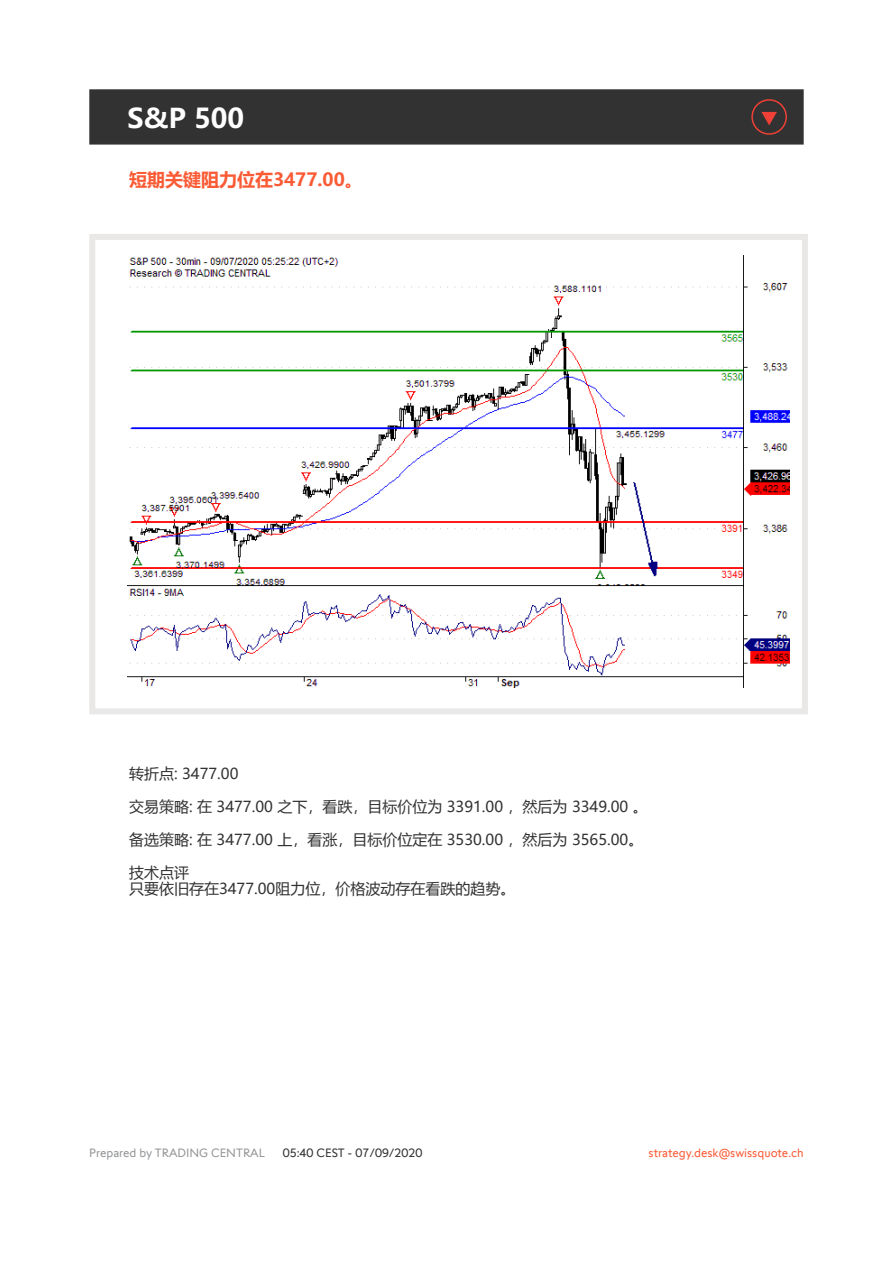
<style>
.page{position:relative;width:893px;height:1263px;background:#fff}
.page>*{position:absolute;margin:0;border:0;box-sizing:border-box;transform-origin:0 0}
.t1{font:700 27px "Microsoft Ya Hei UI";color:#fff}
.t2{font:700 18px "Microsoft Ya Hei UI";color:#fa5b35}
.t3{font:15px/16.5px "Microsoft Ya Hei UI";color:#323232}
.t4{font:12px "Swissquote CT";color:#fa5b35}
.t5{font:12px "Swissquote CT";color:#939598}
.t6{font:12px "Swissquote CT";color:#323232}
</style>
<div class="page">
<div style="left:89px;top:234px;width:719px;height:480px;border:6px solid #e9e8e7"></div>
<div style="left:89px;top:89px;width:715px;height:56px;background:#323232;border:2px solid #323232"></div>
<img style="left:128px;top:255px;width:661px;height:432px">
<svg style="left:751px;top:99px;width:36px;height:36px"></svg>
<h1 class="t1" style="left:128px;top:99px;width:118px">S&amp;P 500</h1>
<p class="t2" style="left:129px;top:167px;width:235px">短期关键阻力位在3477.00。</p>
<p class="t3" style="left:129px;top:765px;width:111px">转折点: 3477.00</p>
<p class="t3" style="left:129px;top:798px;width:520px">交易策略: 在 3477.00 之下，看跌，目标价位为 3391.00 ，然后为 3349.00 。</p>
<p class="t3" style="left:129px;top:831px;width:516px">备选策略: 在 3477.00 上，看涨，目标价位定在 3530.00 ，然后为 3565.00。</p>
<p class="t3" style="left:129px;top:864px;width:388px">技术点评<br>只要依旧存在3477.00阻力位，价格波动存在看跌的趋势。</p>
<p class="t5" style="left:89px;top:1145px;width:177px">Prepared by TRADING CENTRAL</p>
<p class="t6" style="left:283px;top:1145px;width:141px">05:40 CEST - 07/09/2020</p>
<p class="t4" style="left:649px;top:1145px;width:157px">strategy.desk@swissquote.ch</p>
</div>
